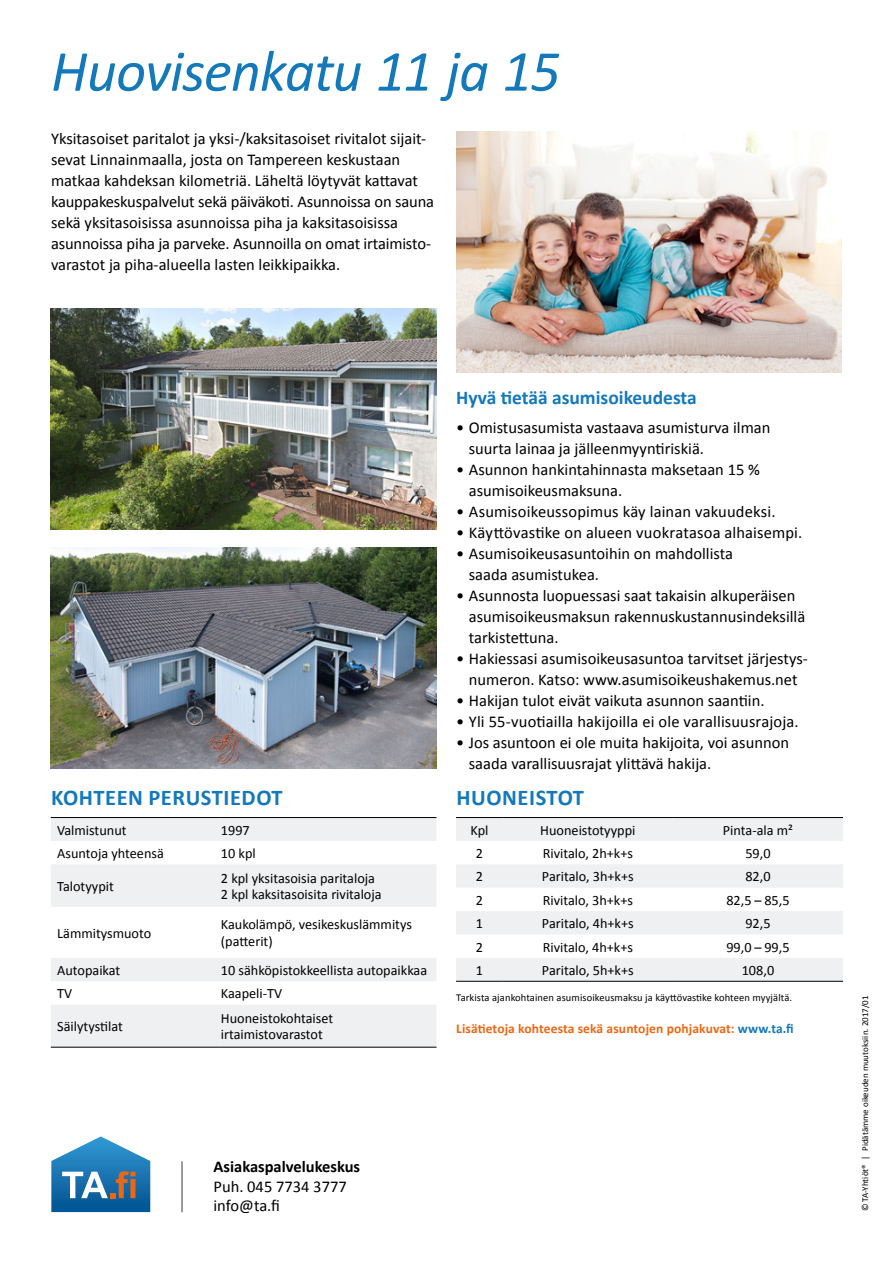
<style>
.page{position:relative;width:893px;height:1263px;background:#fff}
.page>*{position:absolute;margin:0;border:0;box-sizing:border-box;transform-origin:0 0}
.Otsikko1{font:italic 58.5px "Calibri";letter-spacing:-.02em;color:#1379bb}
.Otsikko_2{font:700 22.5px "Calibri";letter-spacing:.025em;color:#1379bb}
.Väliotsikko{font:700 19.5px "Calibri";color:#1379bb}
.leipis_bullets{font:16.5px/21px "Calibri";color:#000}
.leipis{font:16.5px/21px "Calibri";color:#000}
.yhteystiedot{font:16.5px "Calibri";color:#000}
.yhteystiedot-2{font:700 16.5px "Calibri";color:#000}
.taulukko_vasen_tasa{font:14.25px/16.5px "Calibri";color:#000}
.taulukko_keskitetty{font:14.25px "Calibri";color:#000}
.teksti_7pt{font:700 13.5px "Calibri";letter-spacing:.01em;color:#ec6713}
.teksti_7pt-2{font:10.5px "Calibri";letter-spacing:.01em;color:#000}
.teksti_6pt{font:9px "Calibri";color:#000}
.s1{color:#1379bb}
</style>
<div class="page">
<svg style="left:456px;top:818px;width:387px;height:163px;fill:#eff0f1"></svg>
<hr style="left:456px;top:817px;width:47px;height:1px;background:#000">
<hr style="left:503px;top:817px;width:170px;height:1px;background:#000">
<hr style="left:673px;top:817px;width:170px;height:1px;background:#000">
<hr style="left:456px;top:981px;width:47px;height:1px;background:#000">
<hr style="left:503px;top:981px;width:170px;height:1px;background:#000">
<hr style="left:673px;top:981px;width:170px;height:1px;background:#000">
<svg style="left:51px;top:818px;width:385px;height:229px;fill:#eff0f1"></svg>
<hr style="left:51px;top:817px;width:170px;height:1px;background:#000">
<hr style="left:221px;top:817px;width:215px;height:1px;background:#000">
<hr style="left:51px;top:1047px;width:170px;height:1px;background:#000">
<hr style="left:221px;top:1047px;width:215px;height:1px;background:#000">
<svg style="left:51px;top:1136px;width:99px;height:76px"></svg>
<hr style="left:181px;top:1161px;width:2px;height:51px;background:#757378">
<img style="left:456px;top:132px;width:386px;height:240px">
<img style="left:51px;top:309px;width:386px;height:221px">
<img style="left:51px;top:547px;width:386px;height:222px">
<p class="Otsikko1" style="left:51px;top:31px;width:511px">Huovisenkatu 11 ja 15</p>
<p class="leipis" style="left:51px;top:128px;width:385px">Yksitasoiset paritalot ja yksi-/kaksitasoiset rivitalot sijait&shy;sevat Linnainmaalla, josta on Tampereen keskustaan matkaa kahdeksan kilometriä. Läheltä löytyvät kattavat kauppakeskuspalvelut sekä päiväkoti. Asunnoissa on sauna sekä yksitasoisissa asunnoissa piha ja kaksitasoisissa asunnoissa piha ja parveke. Asunnoilla on omat irtaimisto&shy;varastot ja piha-alueella lasten leikkipaikka.</p>
<p class="Otsikko_2" style="left:51px;top:783px;width:233px">KOHTEEN PERUSTIEDOT</p>
<p class="taulukko_vasen_tasa" style="left:57px;top:822px;width:71px">Valmistunut</p>
<p class="taulukko_vasen_tasa" style="left:221px;top:822px;width:30px">1997</p>
<p class="taulukko_vasen_tasa" style="left:57px;top:845px;width:108px">Asuntoja yhteensä</p>
<p class="taulukko_vasen_tasa" style="left:221px;top:845px;width:36px">10 kpl</p>
<p class="taulukko_vasen_tasa" style="left:57px;top:878px;width:58px">Talotyypit</p>
<p class="taulukko_vasen_tasa" style="left:221px;top:870px;width:156px">2 kpl yksitasoisia paritaloja</p>
<p class="taulukko_vasen_tasa" style="left:221px;top:886px;width:162px">2 kpl kaksitasoisita rivitaloja</p>
<p class="taulukko_vasen_tasa" style="left:57px;top:925px;width:96px">Lämmitysmuoto</p>
<p class="taulukko_vasen_tasa" style="left:221px;top:916px;width:193px">Kaukolämpö, vesikeskuslämmitys (patterit)</p>
<p class="taulukko_vasen_tasa" style="left:57px;top:962px;width:65px">Autopaikat</p>
<p class="taulukko_vasen_tasa" style="left:221px;top:962px;width:208px">10 sähköpistokkeellista autopaikkaa</p>
<p class="taulukko_vasen_tasa" style="left:57px;top:985px;width:17px">TV</p>
<p class="taulukko_vasen_tasa" style="left:221px;top:985px;width:63px">Kaapeli-TV</p>
<p class="taulukko_vasen_tasa" style="left:57px;top:1018px;width:67px">Säilytystilat</p>
<p class="taulukko_vasen_tasa" style="left:221px;top:1010px;width:114px">Huoneistokohtaiset irtaimistovarastot</p>
<p class="Väliotsikko" style="left:456px;top:385px;width:242px">Hyvä tietää asumisoikeudesta</p>
<p class="leipis_bullets" style="left:469px;top:417px;width:303px;text-indent:-13px">• Omistusasumista vastaava asumisturva ilman suurta lainaa ja jälleenmyyntiriskiä.</p>
<p class="leipis_bullets" style="left:469px;top:459px;width:293px;text-indent:-13px">• Asunnon hankintahinnasta maksetaan 15 % asumisoikeusmaksuna.</p>
<p class="leipis_bullets" style="left:456px;top:501px;width:321px">• Asumisoikeussopimus käy lainan vakuudeksi.</p>
<p class="leipis_bullets" style="left:456px;top:522px;width:348px">• Käyttövastike on alueen vuokratasoa alhaisempi.</p>
<p class="leipis_bullets" style="left:469px;top:543px;width:266px;text-indent:-13px">• Asumisoikeusasuntoihin on mahdollista saada asumistukea.</p>
<p class="leipis_bullets" style="left:469px;top:585px;width:338px;text-indent:-13px">• Asunnosta luopuessasi saat takaisin alkuperäisen asumisoikeusmaksun rakennuskustannusindeksillä tarkistettuna.</p>
<p class="leipis_bullets" style="left:456px;top:648px;width:352px;text-align:center">• Hakiessasi asumisoikeusasuntoa tarvitset järjestys&shy;numeron. Katso: www.asumisoikeushakemus.net</p>
<p class="leipis_bullets" style="left:456px;top:690px;width:310px">• Hakijan tulot eivät vaikuta asunnon saantiin.</p>
<p class="leipis_bullets" style="left:456px;top:711px;width:344px">• Yli 55-vuotiailla hakijoilla ei ole varallisuusrajoja.</p>
<p class="leipis_bullets" style="left:469px;top:732px;width:322px;text-indent:-13px">• Jos asuntoon ei ole muita hakijoita, voi asunnon saada varallisuusrajat ylittävä hakija.</p>
<p class="Otsikko_2" style="left:456px;top:783px;width:129px">HUONEISTOT</p>
<p class="taulukko_keskitetty" style="left:470px;top:821px;width:19px">Kpl</p>
<p class="taulukko_keskitetty" style="left:540px;top:821px;width:97px">Huoneistotyyppi</p>
<p class="taulukko_keskitetty" style="left:723px;top:821px;width:72px">Pinta-ala m²</p>
<p class="taulukko_keskitetty" style="left:476px;top:844px;width:9px">2</p>
<p class="taulukko_keskitetty" style="left:543px;top:844px;width:92px">Rivitalo, 2h+k+s</p>
<p class="taulukko_keskitetty" style="left:745px;top:844px;width:27px">59,0</p>
<p class="taulukko_keskitetty" style="left:476px;top:868px;width:9px">2</p>
<p class="taulukko_keskitetty" style="left:542px;top:868px;width:93px">Paritalo, 3h+k+s</p>
<p class="taulukko_keskitetty" style="left:745px;top:868px;width:27px">82,0</p>
<p class="taulukko_keskitetty" style="left:476px;top:891px;width:9px">2</p>
<p class="taulukko_keskitetty" style="left:543px;top:891px;width:92px">Rivitalo, 3h+k+s</p>
<p class="taulukko_keskitetty" style="left:726px;top:891px;width:65px">82,5 – 85,5</p>
<p class="taulukko_keskitetty" style="left:476px;top:914px;width:9px">1</p>
<p class="taulukko_keskitetty" style="left:542px;top:914px;width:93px">Paritalo, 4h+k+s</p>
<p class="taulukko_keskitetty" style="left:745px;top:914px;width:27px">92,5</p>
<p class="taulukko_keskitetty" style="left:476px;top:938px;width:9px">2</p>
<p class="taulukko_keskitetty" style="left:543px;top:938px;width:92px">Rivitalo, 4h+k+s</p>
<p class="taulukko_keskitetty" style="left:726px;top:938px;width:65px">99,0 – 99,5</p>
<p class="taulukko_keskitetty" style="left:476px;top:961px;width:9px">1</p>
<p class="taulukko_keskitetty" style="left:542px;top:961px;width:93px">Paritalo, 5h+k+s</p>
<p class="taulukko_keskitetty" style="left:742px;top:961px;width:34px">108,0</p>
<p class="teksti_7pt-2" style="left:456px;top:991px;width:337px">Tarkista ajankohtainen asumisoikeusmaksu ja käyttövastike kohteen myyjältä.</p>
<p class="teksti_7pt" style="left:456px;top:1019px;width:339px">Lisätietoja kohteesta sekä asuntojen pohjakuvat: <span class="s1">www.ta.fi</span></p>
<p class="yhteystiedot-2" style="left:214px;top:1156px;width:148px">Asiakaspalvelukeskus</p>
<p class="yhteystiedot" style="left:214px;top:1176px;width:135px">Puh. 045 7734 3777</p>
<p class="yhteystiedot" style="left:214px;top:1195px;width:68px">info@ta.fi</p>
<p class="teksti_6pt" style="left:859px;top:1211px;width:217px;rotate:-90deg">© TA-Yhtiöt® | Pidätämme oikeuden muutoksiin. 2017/01</p>
</div>
